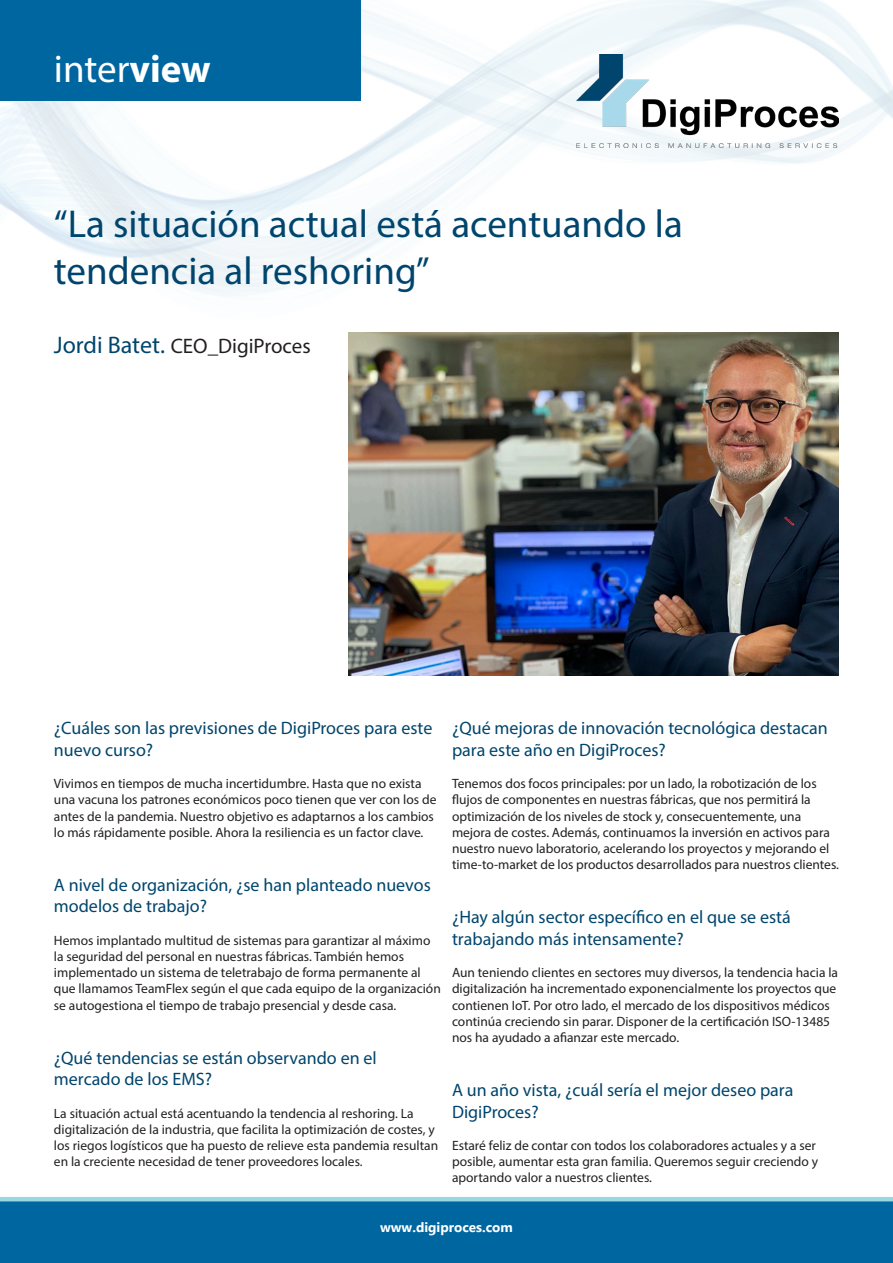
<style>
.page{position:relative;width:893px;height:1263px;background:#fff}
.page>*{position:absolute;margin:0;border:0;box-sizing:border-box;transform-origin:0 0}
.t1{font:39px "Myriad Pro";color:#00456d}
.t2{font:39px "Myriad Pro";color:#fff}
.t3{font:21px "Myriad Pro";color:#231f20}
.t4{font:18px/21.6px "Myriad Pro";color:#00456d}
.t5{font:13.5px/16.2px "Myriad Pro";color:#231f20}
.t6{font:700 13.5px "Microsoft Tai Le";color:#fff}
.s1{font-weight:700}
.s2{font-size:24px;color:#00456d}
</style>
<div class="page">
<img style="left:0;top:0;width:893px;height:296px">
<div style="left:0;top:0;width:360px;height:100px;background:#0066a0"></div>
<div style="left:0;top:1200px;width:893px;height:63px;background:#0066a0"></div>
<hr style="left:0;top:1197px;width:893px;height:4px;background:#98d8e2">
<img style="left:577px;top:54px;width:262px;height:94px">
<img style="left:348px;top:332px;width:491px;height:343px">
<p class="t2" style="left:54px;top:45px;width:158px">inter<span class="s1">view</span></p>
<p class="t1" style="left:54px;top:200px;width:630px">“La situación actual está acentuando la</p>
<p class="t1" style="left:54px;top:247px;width:377px">tendencia al reshoring”</p>
<p class="t3" style="left:54px;top:333px;width:258px"><span class="s2">Jordi Batet.</span> CEO_DigiProces</p>
<p class="t4" style="left:54px;top:717px;width:380px">¿Cuáles son las previsiones de DigiProces para este nuevo curso?</p>
<p class="t5" style="left:54px;top:775px;width:384px">Vivimos en tiempos de mucha incertidumbre. Hasta que no exista una vacuna los patrones económicos poco tienen que ver con los de antes de la pandemia. Nuestro objetivo es adaptarnos a los cambios lo más rápidamente posible. Ahora la resiliencia es un factor clave.</p>
<p class="t4" style="left:54px;top:874px;width:378px">A nivel de organización, ¿se han planteado nuevos modelos de trabajo?</p>
<p class="t5" style="left:54px;top:932px;width:388px">Hemos implantado multitud de sistemas para garantizar al máximo la seguridad del personal en nuestras fábricas. También hemos implementado un sistema de teletrabajo de forma permanente al que llamamos TeamFlex según el que cada equipo de la organización se autogestiona el tiempo de trabajo presencial y desde casa.</p>
<p class="t4" style="left:54px;top:1046px;width:324px">¿Qué tendencias se están observando en el mercado de los EMS?</p>
<p class="t5" style="left:54px;top:1105px;width:386px">La situación actual está acentuando la tendencia al reshoring. La digitalización de la industria, que facilita la optimización de costes, y los riegos logísticos que ha puesto de relieve esta pandemia resultan en la creciente necesidad de tener proveedores locales.</p>
<p class="t4" style="left:452px;top:717px;width:377px">¿Qué mejoras de innovación tecnológica destacan para este año en DigiProces?</p>
<p class="t5" style="left:452px;top:775px;width:388px">Tenemos dos focos principales: por un lado, la robotización de los flujos de componentes en nuestras fábricas, que nos permitirá la optimización de los niveles de stock y, consecuentemente, una mejora de costes. Además, continuamos la inversión en activos para nuestro nuevo laboratorio, acelerando los proyectos y mejorando el time-to-market de los productos desarrollados para nuestros clientes.</p>
<p class="t4" style="left:452px;top:906px;width:340px">¿Hay algún sector específico en el que se está trabajando más intensamente?</p>
<p class="t5" style="left:452px;top:964px;width:388px">Aun teniendo clientes en sectores muy diversos, la tendencia hacia la digitalización ha incrementado exponencialmente los proyectos que contienen IoT. Por otro lado, el mercado de los dispositivos médicos continúa creciendo sin parar. Disponer de la certificación ISO-13485 nos ha ayudado a afianzar este mercado.</p>
<p class="t4" style="left:452px;top:1079px;width:343px">A un año vista, ¿cuál sería el mejor deseo para<br>DigiProces?</p>
<p class="t5" style="left:452px;top:1137px;width:368px">Estaré feliz de contar con todos los colaboradores actuales y a ser posible, aumentar esta gran familia. Queremos seguir creciendo y aportando valor a nuestros clientes.</p>
<p class="t6" style="left:380px;top:1219px;width:134px">www.digiproces.com</p>
</div>
